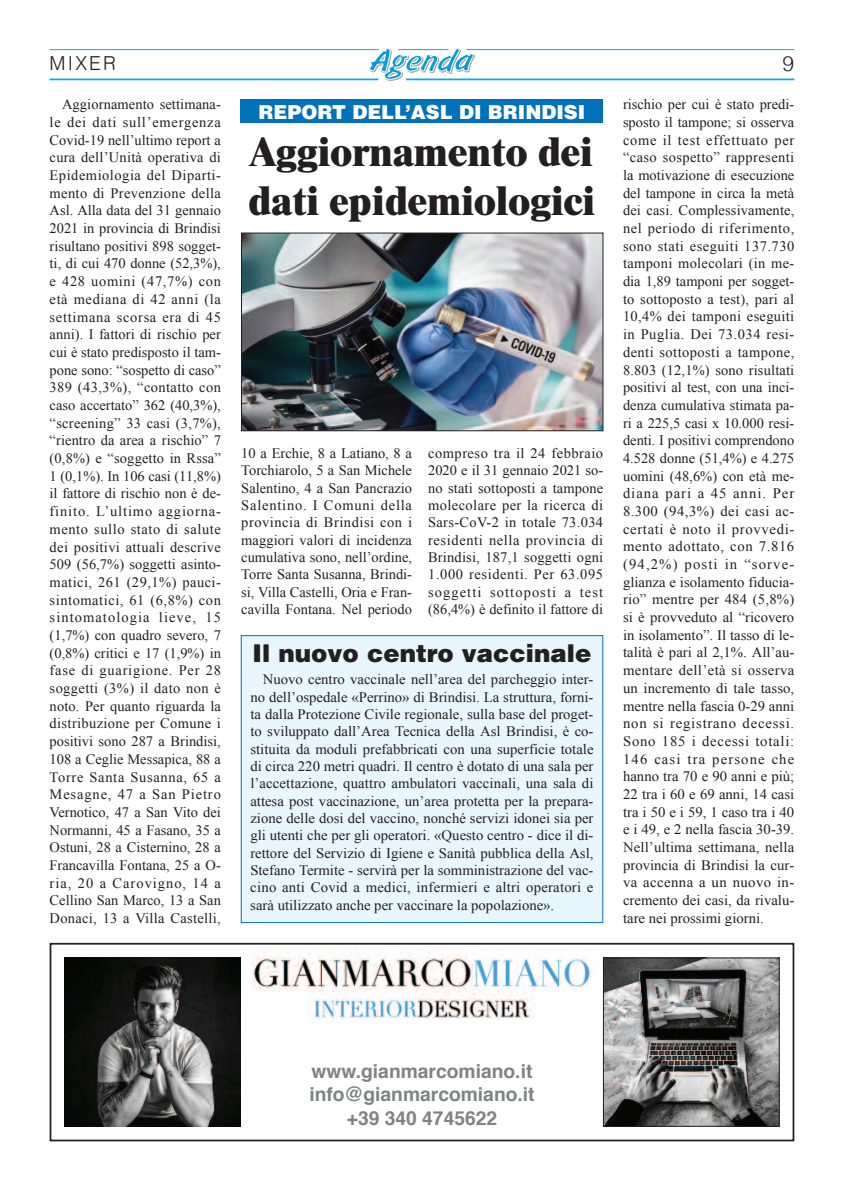
<style>
.page{position:relative;width:844px;height:1191px;background:#fff}
.page>*{position:absolute;margin:0;border:0;box-sizing:border-box;transform-origin:0 0}
.t1{font:800 40.25px/48.3px "Times";color:#231f20}
.t2{font:900 24.5px "Helvetica";color:#231f20}
.t3{font:300 21px "Helvetica";color:#231f20}
.t4{font:700 19.25px/23.1px "Helvetica";color:#808285;text-align:center}
.t5{font:900 19.25px "Helvetica";color:#fff}
.t6{font:300 19.25px "Helvetica";letter-spacing:.11em;color:#231f20}
.t7{font:14.35px/17.7px "Times New Roman";color:#231f20;text-align:justify}
</style>
<div class="page">
<hr style="left:406px;top:78px;width:388px;height:2px;background:#00aeef">
<hr style="left:50px;top:78px;width:328px;height:2px;background:#00aeef">
<hr style="left:466px;top:49px;width:328px;height:1px;background:#00aeef">
<hr style="left:50px;top:49px;width:328px;height:1px;background:#00aeef">
<svg style="left:369px;top:48px;width:106px;height:33px"></svg>
<div style="left:241px;top:99px;width:362px;height:24px;background:#0072bc"></div>
<img style="left:243px;top:235px;width:358px;height:194px">
<div style="left:241px;top:233px;width:362px;height:198px;border:1px solid #231f20"></div>
<div style="left:241px;top:636px;width:361px;height:286px;background:#e8f6fd"></div>
<div style="left:241px;top:635px;width:362px;height:288px;border:1px solid #0072bc"></div>
<div style="left:50px;top:943px;width:744px;height:198px;border:2px solid #231f20"></div>
<img style="left:605px;top:959px;width:172px;height:165px">
<div style="left:603px;top:957px;width:176px;height:169px;border:1px solid #231f20"></div>
<img style="left:64px;top:957px;width:177px;height:169px">
<img style="left:251px;top:951px;width:340px;height:68px">
<h3 class="t6" style="left:50px;top:56px;width:68px">MIXER</h3>
<h3 class="t3" style="left:782px;top:55px;width:13px">9</h3>
<p class="t7" style="left:50px;top:96px;width:173px;text-indent:12px">Aggiornamento settimana&shy;le dei dati sull’emergenza Covid-19 nell’ultimo report a cura dell’Unità operativa di Epidemiologia del Diparti&shy;mento di Prevenzione della Asl. Alla data del 31 gennaio 2021 in provincia di Brindisi risultano positivi 898 sogget&shy;ti, di cui 470 donne (52,3%), e 428 uomini (47,7%) con età mediana di 42 anni (la settimana scorsa era di 45 anni). I fattori di rischio per cui è stato predisposto il tam&shy;pone sono: “sospetto di caso” 389 (43,3%), “contatto con caso accertato” 362 (40,3%), “screening” 33 casi (3,7%), “rientro da area a rischio” 7 (0,8%) e “soggetto in Rssa” 1 (0,1%). In 106 casi (11,8%) il fattore di rischio non è de&shy;finito. L’ultimo aggiorna&shy;mento sullo stato di salute dei positivi attuali descrive 509 (56,7%) soggetti asinto&shy;matici, 261 (29,1%) pauci&shy;sintomatici, 61 (6,8%) con sintomatologia lieve, 15 (1,7%) con quadro severo, 7 (0,8%) critici e 17 (1,9%) in fase di guarigione. Per 28 soggetti (3%) il dato non è noto. Per quanto riguarda la distribuzione per Comune i positivi sono 287 a Brindisi, 108 a Ceglie Messapica, 88 a Torre Santa Susanna, 65 a Mesagne, 47 a San Pietro Vernotico, 47 a San Vito dei Normanni, 45 a Fasano, 35 a Ostuni, 28 a Cisternino, 28 a Francavilla Fontana, 25 a O&shy;ria, 20 a Carovigno, 14 a Cellino San Marco, 13 a San Donaci, 13 a Villa Castelli,</p>
<p class="t7" style="left:623px;top:96px;width:173px">rischio per cui è stato predi&shy;sposto il tampone; si osserva come il test effettuato per “caso sospetto” rappresenti la motivazione di esecuzione del tampone in circa la metà dei casi. Complessivamente, nel periodo di riferimento, sono stati eseguiti 137.730 tamponi molecolari (in me&shy;dia 1,89 tamponi per sogget&shy;to sottoposto a test), pari al 10,4% dei tamponi eseguiti in Puglia. Dei 73.034 resi&shy;denti sottoposti a tampone, 8.803 (12,1%) sono risultati positivi al test, con una inci&shy;denza cumulativa stimata pa&shy;ri a 225,5 casi x 10.000 resi&shy;denti. I positivi comprendono 4.528 donne (51,4%) e 4.275 uomini (48,6%) con età me&shy;diana pari a 45 anni. Per 8.300 (94,3%) dei casi ac&shy;certati è noto il provvedi&shy;mento adottato, con 7.816 (94,2%) posti in “sorve&shy;glianza e isolamento fiducia&shy;rio” mentre per 484 (5,8%) si è provveduto al “ricovero in isolamento”. Il tasso di le&shy;talità è pari al 2,1%. All’au&shy;mentare dell’età si osserva un incremento di tale tasso, mentre nella fascia 0-29 anni non si registrano decessi.<br>Sono 185 i decessi totali:<br>146 casi tra persone che hanno tra 70 e 90 anni e più; 22 tra i 60 e 69 anni, 14 casi tra i 50 e i 59, 1 caso tra i 40 e i 49, e 2 nella fascia 30-39.<br>Nell’ultima settimana, nella provincia di Brindisi la cur&shy;va accenna a un nuovo in&shy;cremento dei casi, da rivalu&shy;tare nei prossimi giorni.</p>
<h3 class="t5" style="left:258px;top:101px;width:328px">REPORT DELL’ASL DI BRINDISI</h3>
<h1 class="t1" style="left:248px;top:131px;width:348px">Aggiornamento dei dati epidemiologici</h1>
<p class="t7" style="left:428px;top:444px;width:176px">compreso tra il 24 febbraio 2020 e il 31 gennaio 2021 so&shy;no stati sottoposti a tampone molecolare per la ricerca di Sars-CoV-2 in totale 73.034 residenti nella provincia di Brindisi, 187,1 soggetti ogni 1.000 residenti. Per 63.095 soggetti sottoposti a test (86,4%) è definito il fattore di</p>
<p class="t7" style="left:241px;top:444px;width:172px">10 a Erchie, 8 a Latiano, 8 a Torchiarolo, 5 a San Michele Salentino, 4 a San Pancrazio Salentino. I Comuni della provincia di Brindisi con i maggiori valori di incidenza cumulativa sono, nell’ordine, Torre Santa Susanna, Brindi&shy;si, Villa Castelli, Oria e Fran&shy;cavilla Fontana. Nel periodo</p>
<h2 class="t2" style="left:252px;top:639px;width:340px">Il nuovo centro vaccinale</h2>
<p class="t7" style="left:250px;top:670px;width:344px;text-indent:12px">Nuovo centro vaccinale nell’area del parcheggio inter&shy;no dell’ospedale «Perrino» di Brindisi. La struttura, forni&shy;ta dalla Protezione Civile regionale, sulla base del proget&shy;to sviluppato dall’Area Tecnica della Asl Brindisi, è co&shy;stituita da moduli prefabbricati con una superficie totale di circa 220 metri quadri. Il centro è dotato di una sala per l’accettazione, quattro ambulatori vaccinali, una sala di attesa post vaccinazione, un’area protetta per la prepara&shy;zione delle dosi del vaccino, nonché servizi idonei sia per gli utenti che per gli operatori. «Questo centro - dice il di&shy;rettore del Servizio di Igiene e Sanità pubblica della Asl, Stefano Termite - servirà per la somministrazione del vac&shy;cino anti Covid a medici, infermieri e altri operatori e sarà utilizzato anche per vaccinare la popolazione».</p>
<h3 class="t4" style="left:309px;top:1061px;width:227px">www.gianmarcomiano.it info@gianmarcomiano.it +39 340 4745622</h3>
</div>
